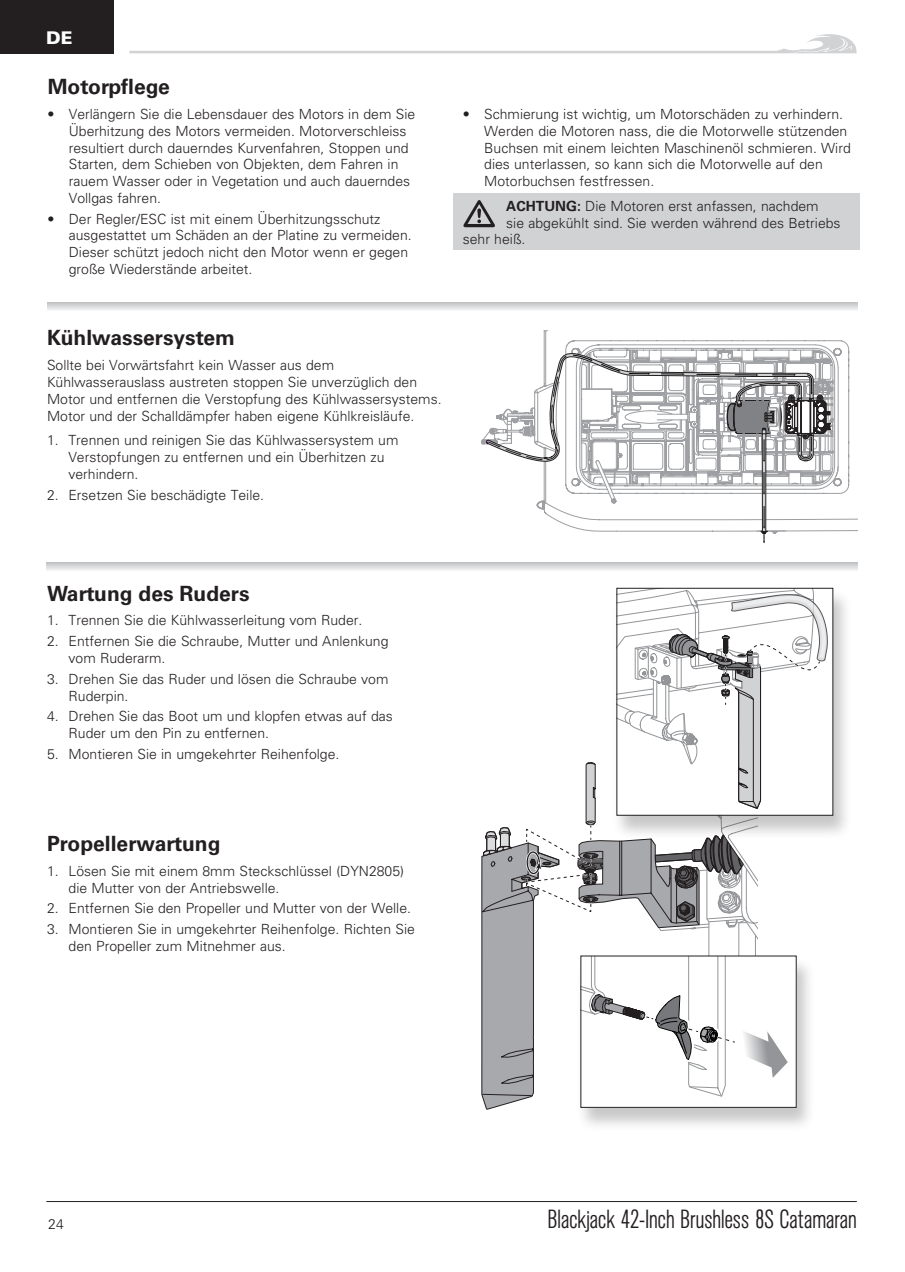
<style>
.page{position:relative;width:905px;height:1272px;background:#fff}
.page>*{position:absolute;margin:0;border:0;box-sizing:border-box;transform-origin:0 0}
.t1{font:condensed 26.25px "Standard CT";color:#231f20}
.Heading_3{font:700 21px "Univers LT Std";color:#231f20}
.Header_block{font:700 21px "Univers LT Std";color:#231f20}
.t2{font:900 17.5px "Univers LT Std";color:#fff}
.Body_Text_NI{font:300 14px/16.8px "Univers LT Std";color:#231f20}
.Bullets{font:300 14px "Univers LT Std";color:#231f20}
.s1{font-weight:700}
</style>
<div class="page">
<hr style="left:46px;top:1201px;width:810px;height:1px;background:#231f20">
<div style="left:0;top:0;width:114px;height:53px;background:#231f20"></div>
<svg style="left:129px;top:34px;width:727px;height:20px"></svg>
<svg style="left:47px;top:303px;width:810px;height:7px;background:#dbdbdd"></svg>
<div style="left:453px;top:194px;width:407px;height:56px;background:#d1d2d4"></div>
<svg style="left:463px;top:200px;width:32px;height:27px"></svg>
<svg style="left:47px;top:563px;width:434px;height:7px;background:#dadbdc"></svg>
<div style="left:575px;top:956px;width:240px;height:175px;background:#231f20;opacity:.25"></div>
<svg style="left:481px;top:330px;width:376px;height:780px"></svg>
<p class="t2" style="left:46px;top:26px;width:28px">DE</p>
<p class="Header_block" style="left:48px;top:74px;width:123px">Motorpflege</p>
<p class="Body_Text_NI" style="left:69px;top:106px;width:348px;text-indent:-21px">• Verlängern Sie die Lebensdauer des Motors in dem Sie Überhitzung des Motors vermeiden. Motorverschleiss resultiert durch dauerndes Kurvenfahren, Stoppen und Starten, dem Schieben von Objekten, dem Fahren in rauem Wasser oder in Vegetation und auch dauerndes Vollgas fahren.</p>
<p class="Body_Text_NI" style="left:69px;top:210px;width:344px;text-indent:-21px">• Der Regler/ESC ist mit einem Überhitzungsschutz ausgestattet um Schäden an der Platine zu vermeiden.<br>Dieser schützt jedoch nicht den Motor wenn er gegen große Wiederstände arbeitet.</p>
<p class="Heading_3" style="left:47px;top:326px;width:189px">Kühlwassersystem</p>
<p class="Body_Text_NI" style="left:47px;top:357px;width:396px">Sollte bei Vorwärtsfahrt kein Wasser aus dem Kühlwasserauslass austreten stoppen Sie unverzüglich den Motor und entfernen die Verstopfung des Kühlwassersystems.<br>Motor und der Schalldämpfer haben eigene Kühlkreisläufe.</p>
<p class="Body_Text_NI" style="left:68px;top:432px;width:331px;text-indent:-21px">1. Trennen und reinigen Sie das Kühlwassersystem um<br>Verstopfungen zu entfernen und ein Überhitzen zu verhindern.</p>
<p class="Body_Text_NI" style="left:47px;top:486px;width:219px">2. Ersetzen Sie beschädigte Teile.</p>
<p class="Body_Text_NI" style="left:484px;top:106px;width:368px;text-indent:-21px">• Schmierung ist wichtig, um Motorschäden zu verhindern.<br>Werden die Motoren nass, die die Motorwelle stützenden Buchsen mit einem leichten Maschinenöl schmieren. Wird dies unterlassen, so kann sich die Motorwelle auf den Motorbuchsen festfressen.</p>
<p class="Bullets" style="left:506px;top:197px;width:314px"><span class="s1">ACHTUNG:</span> Die Motoren erst anfassen, nachdem</p>
<p class="Bullets" style="left:506px;top:214px;width:336px">sie abgekühlt sind. Sie werden während des Betriebs</p>
<p class="Bullets" style="left:463px;top:231px;width:64px">sehr heiß.</p>
<p class="Heading_3" style="left:47px;top:581px;width:204px">Wartung des Ruders</p>
<p class="Body_Text_NI" style="left:47px;top:612px;width:317px">1. Trennen Sie die Kühlwasserleitung vom Ruder.</p>
<p class="Body_Text_NI" style="left:69px;top:633px;width:321px;text-indent:-21px">2. Entfernen Sie die Schraube, Mutter und Anlenkung vom Ruderarm.</p>
<p class="Body_Text_NI" style="left:69px;top:670px;width:321px;text-indent:-21px">3. Drehen Sie das Ruder und lösen die Schraube vom<br>Ruderpin.</p>
<p class="Body_Text_NI" style="left:69px;top:708px;width:326px;text-indent:-21px">4. Drehen Sie das Boot um und klopfen etwas auf das<br>Ruder um den Pin zu entfernen.</p>
<p class="Body_Text_NI" style="left:47px;top:745px;width:294px">5. Montieren Sie in umgekehrter Reihenfolge.</p>
<p class="Heading_3" style="left:47px;top:831px;width:175px">Propellerwartung</p>
<p class="Body_Text_NI" style="left:69px;top:862px;width:337px;text-indent:-21px">1. Lösen Sie mit einem 8mm Steckschlüssel (DYN2805) die Mutter von der Antriebswelle.</p>
<p class="Body_Text_NI" style="left:47px;top:900px;width:365px">2. Entfernen Sie den Propeller und Mutter von der Welle.</p>
<p class="Body_Text_NI" style="left:69px;top:921px;width:348px;text-indent:-21px">3. Montieren Sie in umgekehrter Reihenfolge. Richten Sie den Propeller zum Mitnehmer aus.</p>
<p class="Body_Text_NI" style="left:48px;top:1216px;width:17px">24</p>
<h1 class="t1" style="left:548px;top:1204px;width:310px">Blackjack 42-Inch Brushless 8S Catamaran</h1>
</div>
